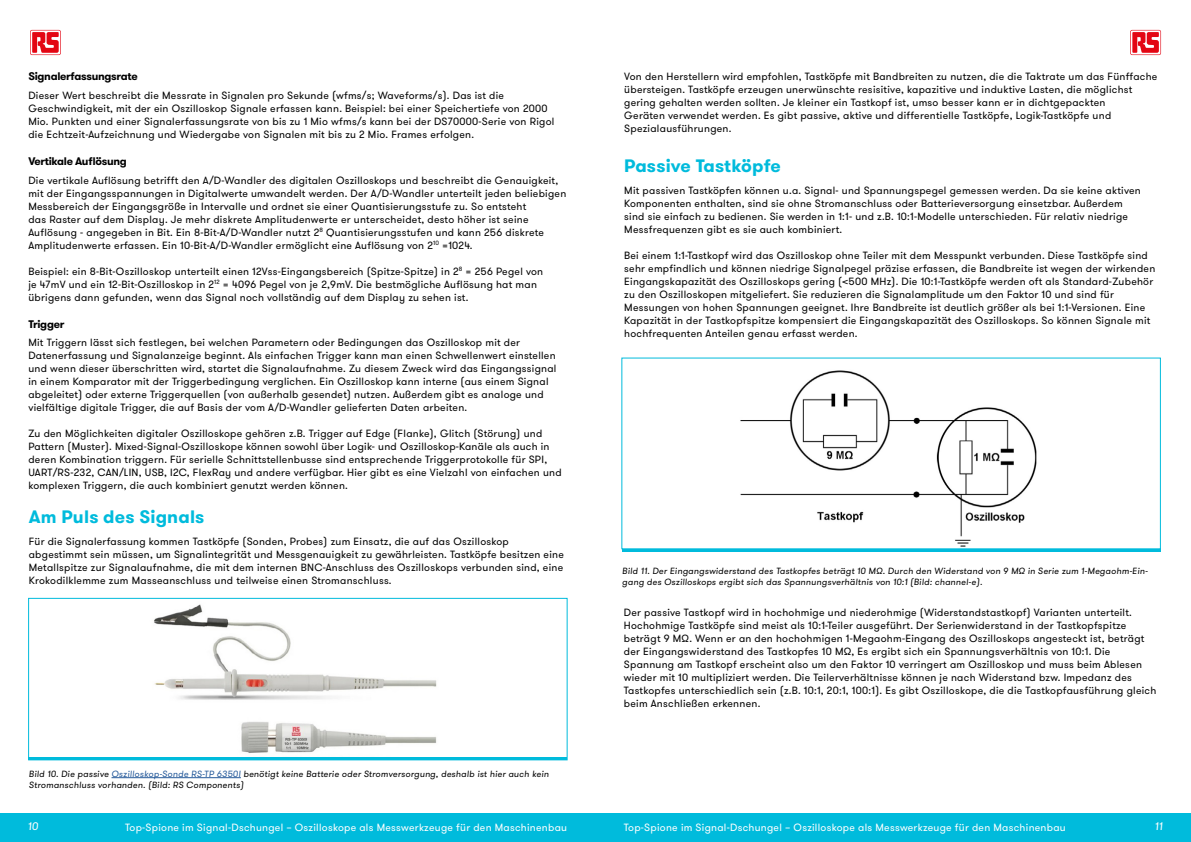
<style>
.page{position:relative;width:1191px;height:842px;background:#fff}
.page>*{position:absolute;margin:0;border:0;box-sizing:border-box;transform-origin:0 0}
.t1{font:700 18px "GT Walsheim Pro";letter-spacing:.01em;color:#00bbdc}
.t2{font:700 11px "GT Walsheim Pro";letter-spacing:-.025em;color:#000}
.t3{font:italic 11px "GT Walsheim Pro";color:#fff}
.t4{font:10.5px/13px "GT Walsheim Pro";letter-spacing:.025em;color:#000}
.t5{font:10.5px "GT Walsheim Pro";letter-spacing:.025em;color:#fff}
.t6{font:italic 9px/10.8px "GT Walsheim Pro";letter-spacing:.025em;color:#000}
.s1{color:#275b9b}
</style>
<div class="page">
<div style="left:0;top:814px;width:1191px;height:28px;background:#00bbdc"></div>
<svg style="left:1128px;top:28px;width:34px;height:29px"></svg>
<svg style="left:1130px;top:30px;width:31px;height:25px"></svg>
<svg style="left:1130px;top:30px;width:30px;height:24px"></svg>
<svg style="left:1132px;top:32px;width:26px;height:21px"></svg>
<svg style="left:28px;top:28px;width:34px;height:29px"></svg>
<svg style="left:30px;top:30px;width:31px;height:25px"></svg>
<div style="left:31px;top:30px;width:29px;height:24px;background:#fff"></div>
<svg style="left:32px;top:32px;width:27px;height:21px"></svg>
<img style="left:154px;top:604px;width:283px;height:149px">
<img style="left:740px;top:370px;width:297px;height:177px">
<hr style="left:28px;top:757px;width:539px;height:3px;background:#00bbdc">
<hr style="left:622px;top:549px;width:538px;height:3px;background:#00bbdc">
<hr style="left:111px;top:777px;width:130px;height:1px;background:#275b9b">
<p class="t2" style="left:28px;top:69px;width:111px">Signalerfassungsrate</p>
<p class="t4" style="left:28px;top:89px;width:527px">Dieser Wert beschreibt die Messrate in Signalen pro Sekunde (wfms/s; Waveforms/s). Das ist die Geschwindigkeit, mit der ein Oszilloskop Signale erfassen kann. Beispiel: bei einer Speichertiefe von 2000<br>Mio. Punkten und einer Signalerfassungsrate von bis zu 1 Mio wfms/s kann bei der DS70000-Serie von Rigol die Echtzeit-Aufzeichnung und Wiedergabe von Signalen mit bis zu 2 Mio. Frames erfolgen.</p>
<p class="t2" style="left:28px;top:154px;width:100px">Vertikale Auflösung</p>
<p class="t4" style="left:28px;top:174px;width:539px">Die vertikale Auflösung betrifft den A/D-Wandler des digitalen Oszilloskops und beschreibt die Genauigkeit, mit der Eingangsspannungen in Digitalwerte umwandelt werden. Der A/D-Wandler unterteilt jeden beliebigen Messbereich der Eingangsgröße in Intervalle und ordnet sie einer Quantisierungsstufe zu. So entsteht<br>das Raster auf dem Display. Je mehr diskrete Amplitudenwerte er unterscheidet, desto höher ist seine Auflösung - angegeben in Bit. Ein 8-Bit-A/D-Wandler nutzt 2<sup>8</sup> Quantisierungsstufen und kann 256 diskrete Amplitudenwerte erfassen. Ein 10-Bit-A/D-Wandler ermöglicht eine Auflösung von 2<sup>10</sup> =1024.</p>
<p class="t4" style="left:28px;top:265px;width:516px">Beispiel: ein 8-Bit-Oszilloskop unterteilt einen 12Vss-Eingangsbereich (Spitze-Spitze) in 2<sup>8</sup> = 256 Pegel von je 47mV und ein 12-Bit-Oszilloskop in 2<sup>12</sup> = 4096 Pegel von je 2,9mV. Die bestmögliche Auflösung hat man übrigens dann gefunden, wenn das Signal noch vollständig auf dem Display zu sehen ist.</p>
<p class="t2" style="left:28px;top:317px;width:38px">Trigger</p>
<p class="t4" style="left:28px;top:336px;width:529px">Mit Triggern lässt sich festlegen, bei welchen Parametern oder Bedingungen das Oszilloskop mit der Datenerfassung und Signalanzeige beginnt. Als einfachen Trigger kann man einen Schwellenwert einstellen und wenn dieser überschritten wird, startet die Signalaufnahme. Zu diesem Zweck wird das Eingangssignal in einem Komparator mit der Triggerbedingung verglichen. Ein Oszilloskop kann interne (aus einem Signal abgeleitet) oder externe Triggerquellen (von außerhalb gesendet) nutzen. Außerdem gibt es analoge und vielfältige digitale Trigger, die auf Basis der vom A/D-Wandler gelieferten Daten arbeiten.</p>
<p class="t4" style="left:28px;top:427px;width:535px">Zu den Möglichkeiten digitaler Oszilloskope gehören z.B. Trigger auf Edge (Flanke), Glitch (Störung) und Pattern (Muster). Mixed-Signal-Oszilloskope können sowohl über Logik- und Oszilloskop-Kanäle als auch in deren Kombination triggern. Für serielle Schnittstellenbusse sind entsprechende Triggerprotokolle für SPI, UART/RS-232, CAN/LIN, USB, I2C, FlexRay und andere verfügbar. Hier gibt es eine Vielzahl von einfachen und komplexen Triggern, die auch kombiniert genutzt werden können.</p>
<h1 class="t1" style="left:29px;top:505px;width:177px">Am Puls des Signals</h1>
<p class="t4" style="left:29px;top:535px;width:536px">Für die Signalerfassung kommen Tastköpfe (Sonden, Probes) zum Einsatz, die auf das Oszilloskop abgestimmt sein müssen, um Signalintegrität und Messgenauigkeit zu gewährleisten. Tastköpfe besitzen eine Metallspitze zur Signalaufnahme, die mit dem internen BNC-Anschluss des Oszilloskops verbunden sind, eine Krokodilklemme zum Masseanschluss und teilweise einen Stromanschluss.</p>
<p class="t6" style="left:29px;top:768px;width:521px">Bild 10. Die passive <span class="s1">Oszilloskop-Sonde RS-TP 6350I</span> benötigt keine Batterie oder Stromversorgung, deshalb ist hier auch kein<br>Stromanschluss vorhanden. (Bild: RS Components)</p>
<p class="t4" style="left:624px;top:70px;width:535px">Von den Herstellern wird empfohlen, Tastköpfe mit Bandbreiten zu nutzen, die die Taktrate um das Fünffache übersteigen. Tastköpfe erzeugen unerwünschte resisitive, kapazitive und induktive Lasten, die möglichst gering gehalten werden sollten. Je kleiner ein Tastkopf ist, umso besser kann er in dichtgepackten<br>Geräten verwendet werden. Es gibt passive, aktive und differentielle Tastköpfe, Logik-Tastköpfe und Spezialausführungen.</p>
<h1 class="t1" style="left:624px;top:154px;width:158px">Passive Tastköpfe</h1>
<p class="t4" style="left:624px;top:184px;width:518px">Mit passiven Tastköpfen können u.a. Signal- und Spannungspegel gemessen werden. Da sie keine aktiven Komponenten enthalten, sind sie ohne Stromanschluss oder Batterieversorgung einsetzbar. Außerdem sind sie einfach zu bedienen. Sie werden in 1:1- und z.B. 10:1-Modelle unterschieden. Für relativ niedrige Messfrequenzen gibt es sie auch kombiniert.</p>
<p class="t4" style="left:624px;top:249px;width:532px">Bei einem 1:1-Tastkopf wird das Oszilloskop ohne Teiler mit dem Messpunkt verbunden. Diese Tastköpfe sind sehr empfindlich und können niedrige Signalpegel präzise erfassen, die Bandbreite ist wegen der wirkenden Eingangskapazität des Oszilloskops gering (&lt;500 MHz). Die 10:1-Tastköpfe werden oft als Standard-Zubehör zu den Oszilloskopen mitgeliefert. Sie reduzieren die Signalamplitude um den Faktor 10 und sind für Messungen von hohen Spannungen geeignet. Ihre Bandbreite ist deutlich größer als bei 1:1-Versionen. Eine Kapazität in der Tastkopfspitze kompensiert die Eingangskapazität des Oszilloskops. So können Signale mit hochfrequenten Anteilen genau erfasst werden.</p>
<p class="t6" style="left:622px;top:565px;width:527px">Bild 11. Der Eingangswiderstand des Tastkopfes beträgt 10 MΩ. Durch den Widerstand von 9 MΩ in Serie zum 1-Megaohm-Ein&shy;gang des Oszilloskops ergibt sich das Spannungsverhältnis von 10:1 (Bild: channel-e).</p>
<p class="t4" style="left:624px;top:606px;width:534px">Der passive Tastkopf wird in hochohmige und niederohmige (Widerstandstastkopf) Varianten unterteilt.<br>Hochohmige Tastköpfe sind meist als 10:1-Teiler ausgeführt. Der Serienwiderstand in der Tastkopfspitze beträgt 9 MΩ. Wenn er an den hochohmigen 1-Megaohm-Eingang des Oszilloskops angesteckt ist, beträgt der Eingangswiderstand des Tastkopfes 10 MΩ, Es ergibt sich ein Spannungsverhältnis von 10:1. Die Spannung am Tastkopf erscheint also um den Faktor 10 verringert am Oszilloskop und muss beim Ablesen wieder mit 10 multipliziert werden. Die Teilerverhältnisse können je nach Widerstand bzw. Impedanz des Tastkopfes unterschiedlich sein (z.B. 10:1, 20:1, 100:1). Es gibt Oszilloskope, die die Tastkopfausführung gleich beim Anschließen erkennen.</p>
<p class="t3" style="left:28px;top:819px;width:12px">10</p>
<p class="t5" style="left:125px;top:820px;width:443px">Top-Spione im Signal-Dschungel – Oszilloskope als Messwerkzeuge für den Maschinenbau</p>
<p class="t5" style="left:624px;top:820px;width:443px">Top-Spione im Signal-Dschungel – Oszilloskope als Messwerkzeuge für den Maschinenbau</p>
<p class="t3" style="left:1154px;top:819px;width:9px">11</p>
</div>
